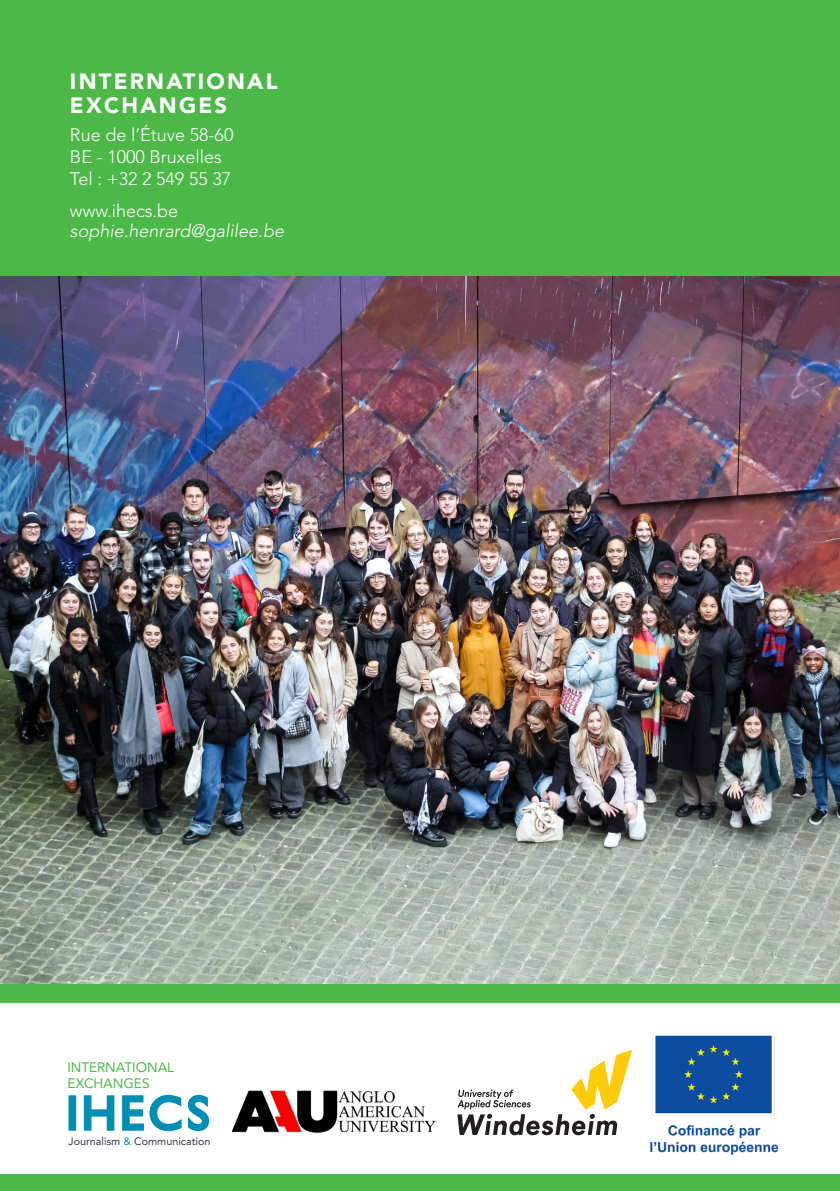
<style>
.page{position:relative;width:840px;height:1191px;background:#fff}
.page>*{position:absolute;margin:0;border:0;box-sizing:border-box;transform-origin:0 0}
.t1{font:900 22px/24px "Avenir LT Std";letter-spacing:.1em;color:#fff}
.t2{font:300 18px "Avenir LT Std";color:#fff}
.t3{font:italic 300 18px "Avenir LT Std";color:#fff}
.t4{font:13.6px/15.6px "Avenir";letter-spacing:-.005em;color:#4cb848}
.t5{font:10.8px "Avenir";color:#30343e}
.s1{color:#008fb3}
</style>
<div class="page">
<img style="left:0;top:275px;width:839px;height:709px">
<div style="left:0;top:0;width:839px;height:275px;background:#4cb848"></div>
<div style="left:0;top:984px;width:839px;height:18px;background:#4cb848"></div>
<div style="left:68px;top:1095px;width:8px;height:35px;background:#008fb3"></div>
<svg style="left:84px;top:1095px;width:30px;height:35px"></svg>
<svg style="left:122px;top:1094px;width:59px;height:37px"></svg>
<svg style="left:188px;top:1094px;width:21px;height:37px"></svg>
<img style="left:650px;top:1033px;width:129px;height:122px">
<img style="left:232px;top:1090px;width:204px;height:43px">
<svg style="left:457px;top:1050px;width:174px;height:85px"></svg>
<div style="left:0;top:1174px;width:839px;height:17px;background:#4cb848"></div>
<p class="t1" style="left:70px;top:69px;width:209px">INTERNATIONAL<br>EXCHANGES</p>
<p class="t2" style="left:70px;top:124px;width:165px">Rue de l’Étuve 58-60</p>
<p class="t2" style="left:70px;top:146px;width:153px">BE - 1000 Bruxelles</p>
<p class="t2" style="left:70px;top:168px;width:163px">Tel : +32 2 549 55 37</p>
<p class="t2" style="left:70px;top:200px;width:110px">www.ihecs.be</p>
<p class="t3" style="left:70px;top:220px;width:215px">sophie.henrard@galilee.be</p>
<p class="t4" style="left:67px;top:1059px;width:108px">INTERNATIONAL<br>EXCHANGES</p>
<p class="t5" style="left:68px;top:1134px;width:143px">Journalism <span class="s1">&amp;</span> Communication</p>
</div>
